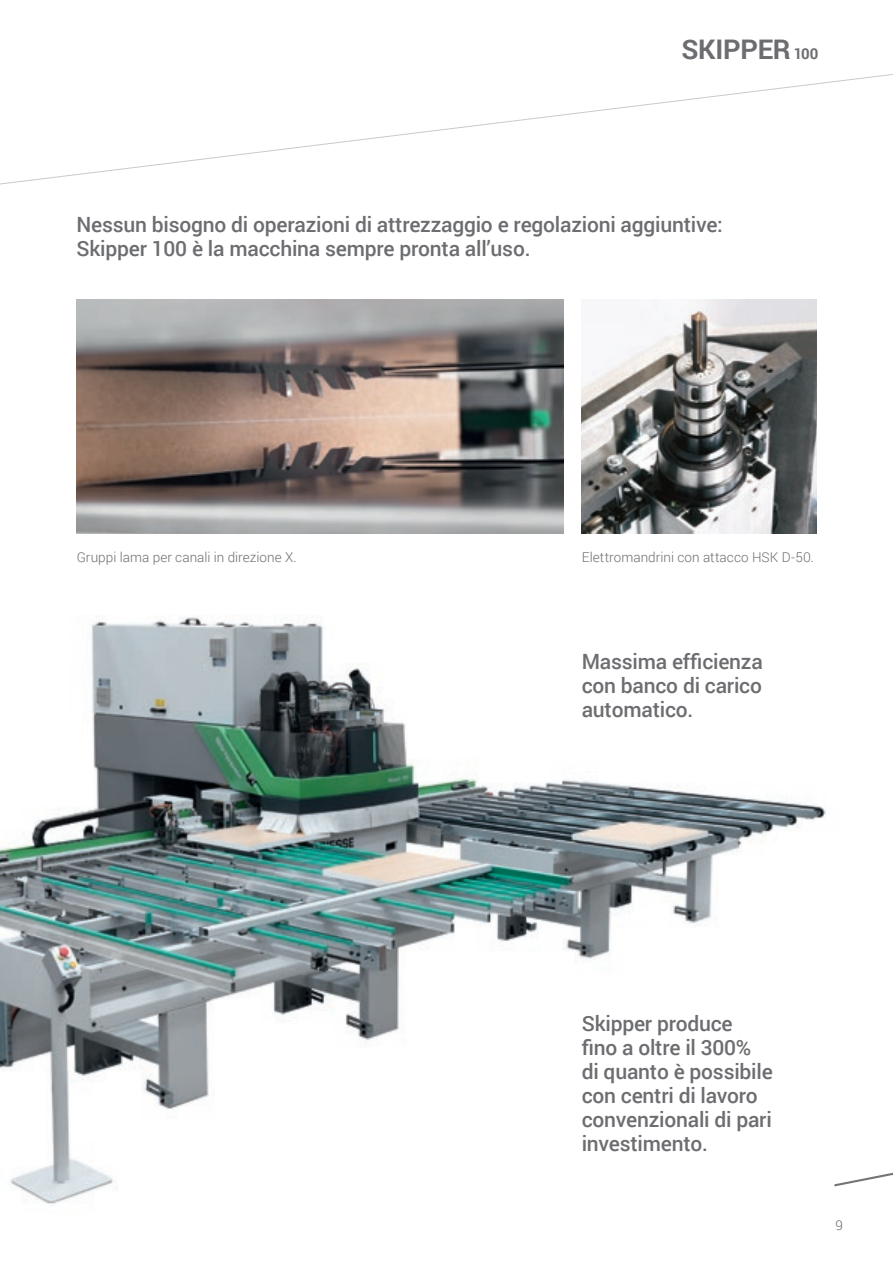
<style>
.page{position:relative;width:893px;height:1263px;background:#fff}
.page>*{position:absolute;margin:0;border:0;box-sizing:border-box;transform-origin:0 0}
.t1{font:700 27px "Roboto";letter-spacing:-.01em;color:#6c6d70}
._2_SOTTOTITOLO_ROSSO{font:500 21px/24px "Roboto";letter-spacing:-.01em;color:#6c6d70}
.t2{font:300 13.5px "Roboto";letter-spacing:.005em;color:#6c6d70}
.s1{font-size:15px}
</style>
<div class="page">
<svg style="left:0;top:74px;width:893px;height:111px"></svg>
<img style="left:0;top:617px;width:836px;height:587px">
<img style="left:582px;top:300px;width:234px;height:234px">
<img style="left:77px;top:300px;width:487px;height:234px">
<svg style="left:834px;top:1170px;width:59px;height:16px"></svg>
<p class="t1" style="left:681px;top:30px;width:138px">SKIPPER <span class="s1">100</span></p>
<p class="_2_SOTTOTITOLO_ROSSO" style="left:77px;top:212px;width:648px">Nessun bisogno di operazioni di attrezzaggio e regolazioni aggiuntive:<br>Skipper 100 è la macchina sempre pronta all’uso.</p>
<p class="t2" style="left:77px;top:548px;width:222px">Gruppi lama per canali in direzione X.</p>
<p class="t2" style="left:582px;top:548px;width:234px">Elettromandrini con attacco HSK D-50.</p>
<p class="_2_SOTTOTITOLO_ROSSO" style="left:582px;top:649px;width:183px;text-align:justify">Massima efficienza con banco di carico automatico.</p>
<p class="_2_SOTTOTITOLO_ROSSO" style="left:582px;top:1011px;width:153px">Skipper produce</p>
<p class="_2_SOTTOTITOLO_ROSSO" style="left:582px;top:1035px;width:193px">fino a oltre il 300% di quanto è possibile con centri di lavoro convenzionali di pari investimento.</p>
<p class="t2" style="left:836px;top:1215px;width:9px">9</p>
</div>
